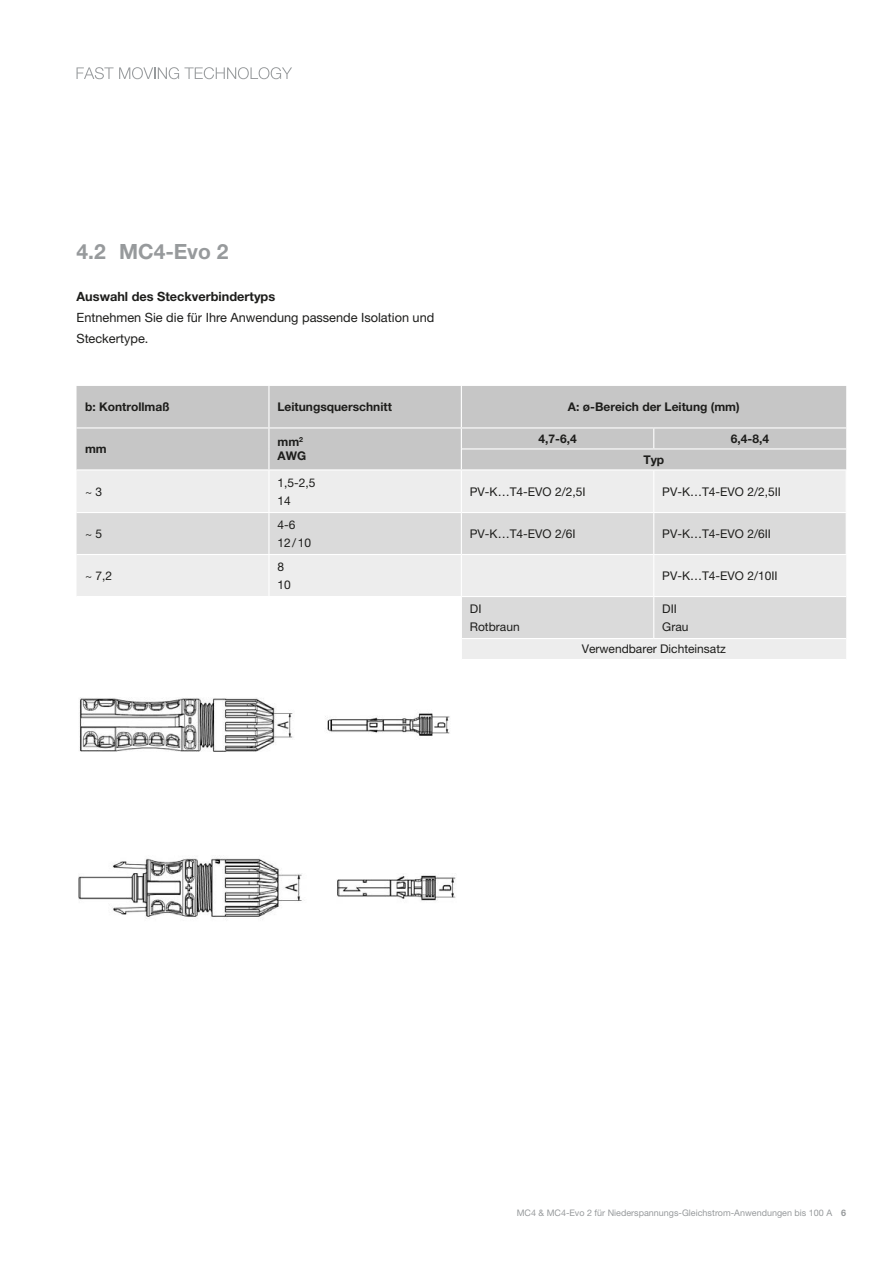
<style>
.page{position:relative;width:893px;height:1263px;background:#fff}
.page>*{position:absolute;margin:0;border:0;box-sizing:border-box;transform-origin:0 0}
.DS_Headline_Table{font:700 21px "Helvetica Neue LTW1 G";color:#979a9c}
.DS_Copy_Text_DE{font:12.75px/21px "Helvetica Neue LTW1 G";color:#1d1d1b}
.DS_Copy_Text_DE-2{font:700 12.75px "Helvetica Neue LTW1 G";color:#1d1d1b}
.DS_Table_Body_neutra{font:12px/18px "Helvetica Neue LTW1 G";color:#1d1d1b}
.DS_Table_Header_neut{font:700 12px "Helvetica Neue LTW1 G";color:#1d1d1b}
.t1{font:9px "Helvetica Neue LTW1 G";color:#979a9c}
.s1{font-weight:700}
</style>
<div class="page">
<svg style="left:77px;top:67px;width:215px;height:12px"></svg>
<img style="left:79px;top:697px;width:371px;height:55px">
<img style="left:78px;top:857px;width:378px;height:62px">
<div style="left:77px;top:386px;width:769px;height:83px;background:#c6c6c6"></div>
<div style="left:77px;top:471px;width:769px;height:188px;background:#ededed"></div>
<svg style="left:77px;top:513px;width:769px;height:125px;background:#e1e1e1"></svg>
<hr style="left:77px;top:554px;width:192px;height:1px;background:#fff">
<hr style="left:269px;top:554px;width:192px;height:1px;background:#fff">
<hr style="left:461px;top:554px;width:193px;height:1px;background:#fff">
<hr style="left:654px;top:554px;width:193px;height:1px;background:#fff">
<hr style="left:268px;top:470px;width:1px;height:42px;background:#fff">
<hr style="left:461px;top:470px;width:1px;height:42px;background:#fff">
<hr style="left:653px;top:470px;width:1px;height:42px;background:#fff">
<hr style="left:268px;top:513px;width:1px;height:41px;background:#fff">
<hr style="left:461px;top:513px;width:1px;height:41px;background:#fff">
<hr style="left:653px;top:513px;width:1px;height:41px;background:#fff">
<hr style="left:268px;top:386px;width:1px;height:41px;background:#fff">
<svg style="left:653px;top:428px;width:1px;height:20px"></svg>
<svg style="left:268px;top:428px;width:1px;height:41px"></svg>
<hr style="left:77px;top:512px;width:192px;height:1px;background:#fff">
<hr style="left:461px;top:596px;width:193px;height:1px;background:#fff">
<hr style="left:654px;top:596px;width:192px;height:1px;background:#fff">
<hr style="left:269px;top:427px;width:192px;height:1px;background:#fff">
<hr style="left:461px;top:386px;width:1px;height:41px;background:#fff">
<hr style="left:461px;top:427px;width:193px;height:1px;background:#fff">
<hr style="left:654px;top:427px;width:192px;height:1px;background:#fff">
<hr style="left:462px;top:448px;width:192px;height:1px;background:#fff">
<hr style="left:654px;top:448px;width:192px;height:1px;background:#fff">
<svg style="left:461px;top:428px;width:1px;height:41px"></svg>
<hr style="left:269px;top:512px;width:192px;height:1px;background:#fff">
<hr style="left:461px;top:512px;width:193px;height:1px;background:#fff">
<hr style="left:654px;top:512px;width:193px;height:1px;background:#fff">
<hr style="left:268px;top:555px;width:1px;height:41px;background:#fff">
<hr style="left:461px;top:555px;width:1px;height:41px;background:#fff">
<hr style="left:653px;top:555px;width:1px;height:41px;background:#fff">
<hr style="left:653px;top:597px;width:1px;height:41px;background:#fff">
<hr style="left:461px;top:638px;width:193px;height:1px;background:#fff">
<svg style="left:77px;top:596px;width:385px;height:63px"></svg>
<hr style="left:654px;top:638px;width:192px;height:1px;background:#fff">
<hr style="left:77px;top:427px;width:192px;height:1px;background:#fff">
<p class="DS_Headline_Table" style="left:77px;top:239px;width:153px">4.2 MC4-Evo 2</p>
<p class="DS_Copy_Text_DE-2" style="left:77px;top:289px;width:200px">Auswahl des Steckverbindertyps</p>
<p class="DS_Copy_Text_DE" style="left:77px;top:307px;width:359px">Entnehmen Sie die für Ihre Anwendung passende Isolation und<br>Steckertype.</p>
<p class="DS_Table_Header_neut" style="left:85px;top:399px;width:86px">b: Kontrollmaß</p>
<p class="DS_Table_Header_neut" style="left:277px;top:399px;width:116px">Leitungsquerschnitt</p>
<p class="DS_Table_Header_neut" style="left:568px;top:399px;width:173px">A: ø-Bereich der Leitung (mm)</p>
<p class="DS_Table_Header_neut" style="left:85px;top:442px;width:23px">mm</p>
<p class="DS_Table_Header_neut" style="left:538px;top:431px;width:40px">4,7-6,4</p>
<p class="DS_Table_Header_neut" style="left:731px;top:431px;width:40px">6,4-8,4</p>
<p class="DS_Table_Header_neut" style="left:643px;top:452px;width:22px">Typ</p>
<p class="DS_Table_Header_neut" style="left:277px;top:435px;width:27px">mm<sup>2</sup></p>
<p class="DS_Table_Header_neut" style="left:277px;top:448px;width:30px">AWG</p>
<p class="DS_Table_Body_neutra" style="left:85px;top:482px;width:19px">~ 3</p>
<p class="DS_Table_Body_neutra" style="left:277px;top:473px;width:40px">1,5-2,5<br>14</p>
<p class="DS_Table_Body_neutra" style="left:470px;top:482px;width:117px">PV-K…T4-EVO 2/2,5I</p>
<p class="DS_Table_Body_neutra" style="left:662px;top:482px;width:120px">PV-K…T4-EVO 2/2,5II</p>
<p class="DS_Table_Body_neutra" style="left:85px;top:524px;width:19px">~ 5</p>
<p class="DS_Table_Body_neutra" style="left:277px;top:515px;width:35px">4-6<br>12/10</p>
<p class="DS_Table_Body_neutra" style="left:470px;top:524px;width:107px">PV-K…T4-EVO 2/6I</p>
<p class="DS_Table_Body_neutra" style="left:662px;top:524px;width:110px">PV-K…T4-EVO 2/6II</p>
<p class="DS_Table_Body_neutra" style="left:85px;top:566px;width:29px">~ 7,2</p>
<p class="DS_Table_Body_neutra" style="left:277px;top:557px;width:15px">8<br>10</p>
<p class="DS_Table_Body_neutra" style="left:662px;top:566px;width:117px">PV-K…T4-EVO 2/10II</p>
<p class="DS_Table_Body_neutra" style="left:470px;top:599px;width:51px">DI<br>Rotbraun</p>
<p class="DS_Table_Body_neutra" style="left:662px;top:599px;width:28px">DII<br>Grau</p>
<p class="DS_Table_Body_neutra" style="left:582px;top:640px;width:146px">Verwendbarer Dichteinsatz</p>
<p class="t1" style="left:517px;top:1207px;width:331px">MC4 &amp; MC4-Evo 2 für Niederspannungs-Gleichstrom-Anwendungen bis 100 A <span class="s1">6</span></p>
</div>
